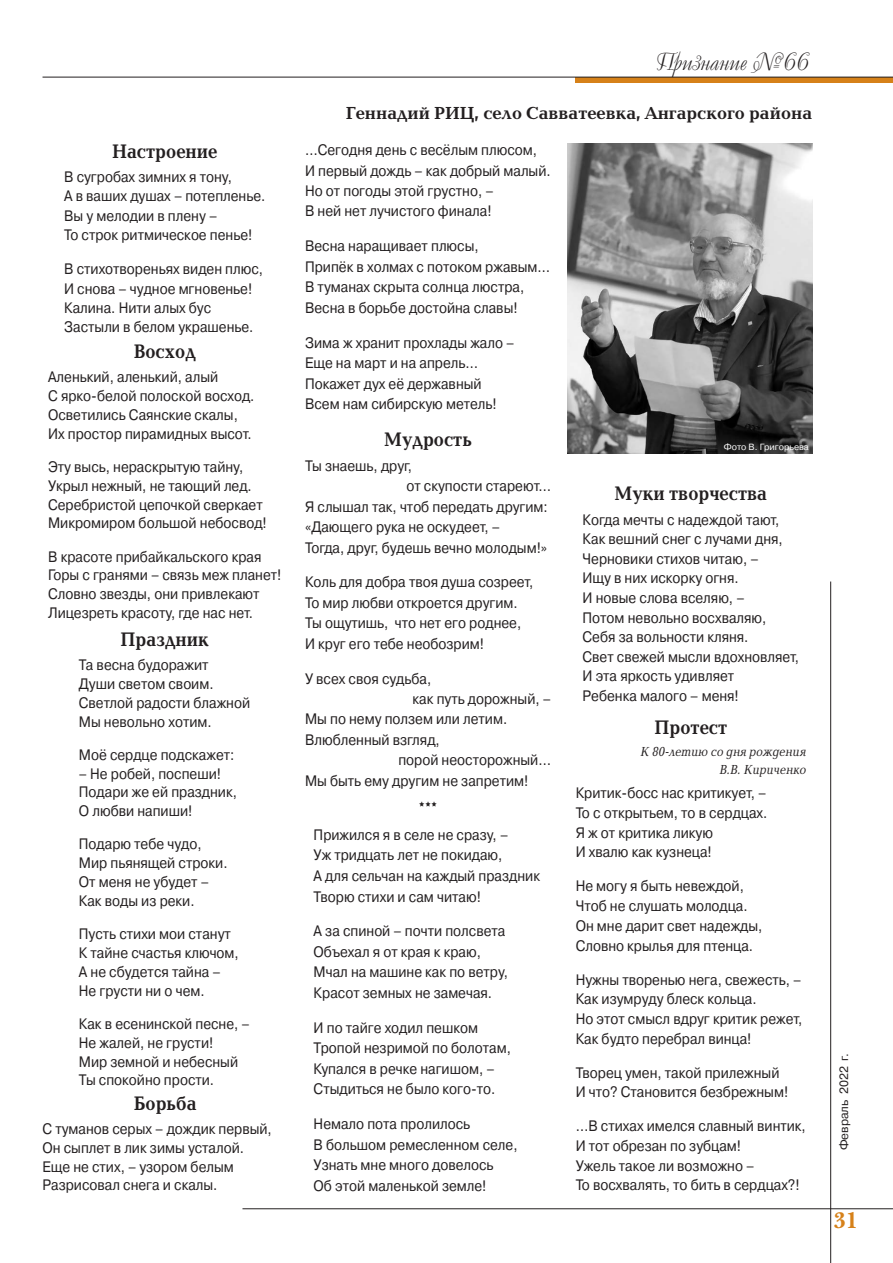
<style>
.page{position:relative;width:893px;height:1263px;background:#fff}
.page>*{position:absolute;margin:0;border:0;box-sizing:border-box;transform-origin:0 0}
.t1{font:25.2px "Decor C";color:#231f20}
.t2{font:700 23.4px "New Baskerville C";color:#d68119}
.t3{font:700 20.25px "Baltica C";color:#231f20;scale:.9 1}
.t4{font:700 18px "Baltica C";color:#231f20}
.t5{font:15.15px/18.9px "Pragmatica C";color:#231f20;scale:.9 1}
.t6{font:italic 13.5px/17.7px "Baltica C";color:#231f20;text-align:right;scale:.9 1}
.t7{font:12px "Pragmatica C";color:#231f20}
.t8{font:9px "Pragmatica C";color:#fff}
</style>
<div class="page">
<div style="left:576px;top:77px;width:317px;height:6px;background:#d68119"></div>
<hr style="left:43px;top:77px;width:850px;height:1px;background:#231f20">
<hr style="left:830px;top:581px;width:1px;height:682px;background:#231f20">
<hr style="left:242px;top:1208px;width:651px;height:1px;background:#231f20">
<img style="left:568px;top:143px;width:244px;height:311px">
<h3 class="t3" style="left:112px;top:140px;width:119px">Настроение</h3>
<p class="t5" style="left:64px;top:167px;width:225px;line-height:19.5px">В сугробах зимних я тону,<br>А в ваших душах – потепленье.<br>Вы у мелодии в плену –<br>То строк ритмическое пенье!</p>
<p class="t5" style="left:64px;top:259px;width:223px;line-height:19.5px">В стихотвореньях виден плюс,<br>И снова – чудное мгновенье!<br>Калина. Нити алых бус<br>Застыли в белом украшенье.</p>
<h3 class="t3" style="left:134px;top:341px;width:71px">Восход</h3>
<p class="t5" style="left:48px;top:367px;width:231px">Аленький, аленький, алый<br>С ярко-белой полоской восход.<br>Осветились Cаянские скалы,<br>Их простор пирамидных высот.</p>
<p class="t5" style="left:48px;top:457px;width:244px">Эту высь, нераскрытую тайну,<br>Укрыл нежный, не тающий лед.<br>Серебристой цепочкой сверкает<br>Микромиром большой небосвод!</p>
<p class="t5" style="left:48px;top:547px;width:261px">В красоте прибайкальского края<br>Горы с гранями – связь меж планет!<br>Словно звезды, они привлекают<br>Лицезреть красоту, где нас нет.</p>
<h3 class="t3" style="left:121px;top:629px;width:100px">Праздник</h3>
<p class="t5" style="left:79px;top:655px;width:192px">Та весна будоражит<br>Души светом своим.<br>Светлой радости блажной<br>Мы невольно хотим.</p>
<p class="t5" style="left:79px;top:745px;width:174px">Моё сердце подскажет:</p>
<p class="t5" style="left:79px;top:764px;width:177px">– Не робей, поспеши!<br>Подари же ей праздник,<br>О любви напиши!</p>
<p class="t5" style="left:79px;top:835px;width:167px">Подарю тебе чудо,<br>Мир пьянящей строки.<br>От меня не убудет –<br>Как воды из реки.</p>
<p class="t5" style="left:79px;top:924px;width:179px">Пусть стихи мои станут<br>К тайне счастья ключом,<br>А не сбудется тайна –<br>Не грусти ни о чем.</p>
<p class="t5" style="left:79px;top:1014px;width:191px">Как в есенинской песне, –<br>Не жалей, не грусти!<br>Мир земной и небесный<br>Ты спокойно прости.</p>
<h3 class="t3" style="left:134px;top:1093px;width:71px">Борьба</h3>
<p class="t5" style="left:43px;top:1119px;width:256px">С туманов серых – дождик первый,<br>Он сыплет в лик зимы усталой.<br>Еще не стих, – узором белым<br>Разрисовал снега и скалы.</p>
<h1 class="t1" style="left:656px;top:47px;width:155px">Признание №66</h1>
<p class="t4" style="left:346px;top:104px;width:468px">Геннадий РИЦ, село Савватеевка, Ангарского района</p>
<p class="t5" style="left:305px;top:140px;width:274px;line-height:20.5px">…Сегодня день с весёлым плюсом,<br>И первый дождь – как добрый малый.<br>Но от погоды этой грустно, –<br>В ней нет лучистого финала!</p>
<p class="t5" style="left:305px;top:236px;width:274px;line-height:20.5px">Весна наращивает плюсы,<br>Припёк в холмах с потоком ржавым…<br>В туманах скрыта солнца люстра,<br>Весна в борьбе достойна славы!</p>
<p class="t5" style="left:305px;top:332px;width:234px;line-height:20.5px">Зима ж хранит прохлады жало –<br>Еще на март и на апрель…<br>Покажет дух её державный<br>Всем нам сибирскую метель!</p>
<h3 class="t3" style="left:384px;top:428px;width:99px">Мудрость</h3>
<p class="t5" style="left:305px;top:456px;width:120px">Ты знаешь, друг,</p>
<p class="t5" style="left:406px;top:477px;width:162px">от скупости стареют…</p>
<p class="t5" style="left:305px;top:497px;width:271px">Я слышал так, чтоб передать другим:</p>
<p class="t5" style="left:305px;top:518px;width:218px">«Дающего рука не оскудеет, –</p>
<p class="t5" style="left:305px;top:538px;width:271px">Тогда, друг, будешь вечно молодым!»</p>
<p class="t5" style="left:305px;top:572px;width:255px;line-height:20.4px">Коль для добра твоя душа созреет,<br>То мир любви откроется другим.<br>Ты ощутишь, что нет его роднее,<br>И круг его тебе необозрим!</p>
<p class="t5" style="left:305px;top:669px;width:142px">У всех своя судьба,</p>
<p class="t5" style="left:413px;top:689px;width:155px">как путь дорожный, –</p>
<p class="t5" style="left:305px;top:710px;width:226px">Мы по нему ползем или летим.</p>
<p class="t5" style="left:305px;top:730px;width:151px">Влюбленный взгляд,</p>
<p class="t5" style="left:398px;top:751px;width:171px">порой неосторожный…</p>
<p class="t5" style="left:305px;top:771px;width:250px">Мы быть ему другим не запретим!</p>
<h3 class="t3" style="left:419px;top:797px;width:22px">***</h3>
<p class="t5" style="left:314px;top:824px;width:253px;line-height:20.5px">Прижился я в селе не сразу, –<br>Уж тридцать лет не покидаю,<br>А для сельчан на каждый праздник<br>Творю стихи и сам читаю!</p>
<p class="t5" style="left:314px;top:921px;width:217px;line-height:20.5px">А за спиной – почти полсвета<br>Объехал я от края к краю,<br>Мчал на машине как по ветру,<br>Красот земных не замечая.</p>
<p class="t5" style="left:314px;top:1017px;width:221px;line-height:20.5px">И по тайге ходил пешком<br>Тропой незримой по болотам,<br>Купался в речке нагишом, –<br>Стыдиться не было кого-то.</p>
<p class="t5" style="left:314px;top:1114px;width:228px;line-height:20.5px">Немало пота пролилось<br>В большом ремесленном селе,<br>Узнать мне много довелось<br>Об этой маленькой земле!</p>
<p class="t8" style="left:724px;top:442px;width:87px">Фото В. Григорьева</p>
<h3 class="t3" style="left:614px;top:483px;width:171px">Муки творчества</h3>
<p class="t5" style="left:583px;top:510px;width:242px;line-height:19.5px">Когда мечты с надеждой тают,<br>Как вешний снег с лучами дня,<br>Черновики стихов читаю, –<br>Ищу в них искорку огня.<br>И новые слова вселяю, –<br>Потом невольно восхваляю,<br>Себя за вольности кляня.<br>Свет свежей мысли вдохновляет,<br>И эта яркость удивляет<br>Ребенка малого – меня!</p>
<h3 class="t3" style="left:654px;top:716px;width:82px">Протест</h3>
<p class="t6" style="left:640px;top:743px;width:185px">К 80-летию со дня рождения<br>В.В. Кириченко</p>
<p class="t5" style="left:576px;top:783px;width:215px;line-height:19.6px">Критик-босс нас критикует, –<br>То с открытьем, то в сердцах.<br>Я ж от критика ликую<br>И хвалю как кузнеца!</p>
<p class="t5" style="left:576px;top:876px;width:209px;line-height:19.6px">Не могу я быть невеждой,<br>Чтоб не слушать молодца.<br>Он мне дарит свет надежды,<br>Словно крылья для птенца.</p>
<p class="t5" style="left:576px;top:969px;width:253px;line-height:19.6px">Нужны творенью нега, свежесть, –<br>Как изумруду блеск кольца.<br>Но этот смысл вдруг критик режет,<br>Как будто перебрал винца!</p>
<p class="t5" style="left:576px;top:1063px;width:238px;line-height:19.6px">Творец умен, такой прилежный<br>И что? Становится безбрежным!</p>
<p class="t5" style="left:576px;top:1116px;width:257px;line-height:19.6px">…В стихах имелся славный винтик,<br>И тот обрезан по зубцам!<br>Ужель такое ли возможно –<br>То восхвалять, то бить в сердцах?!</p>
<p class="t7" style="left:837px;top:1150px;width:98px;rotate:-90deg">Февраль 2022 г.</p>
<h2 class="t2" style="left:833px;top:1207px;width:26px">31</h2>
</div>
